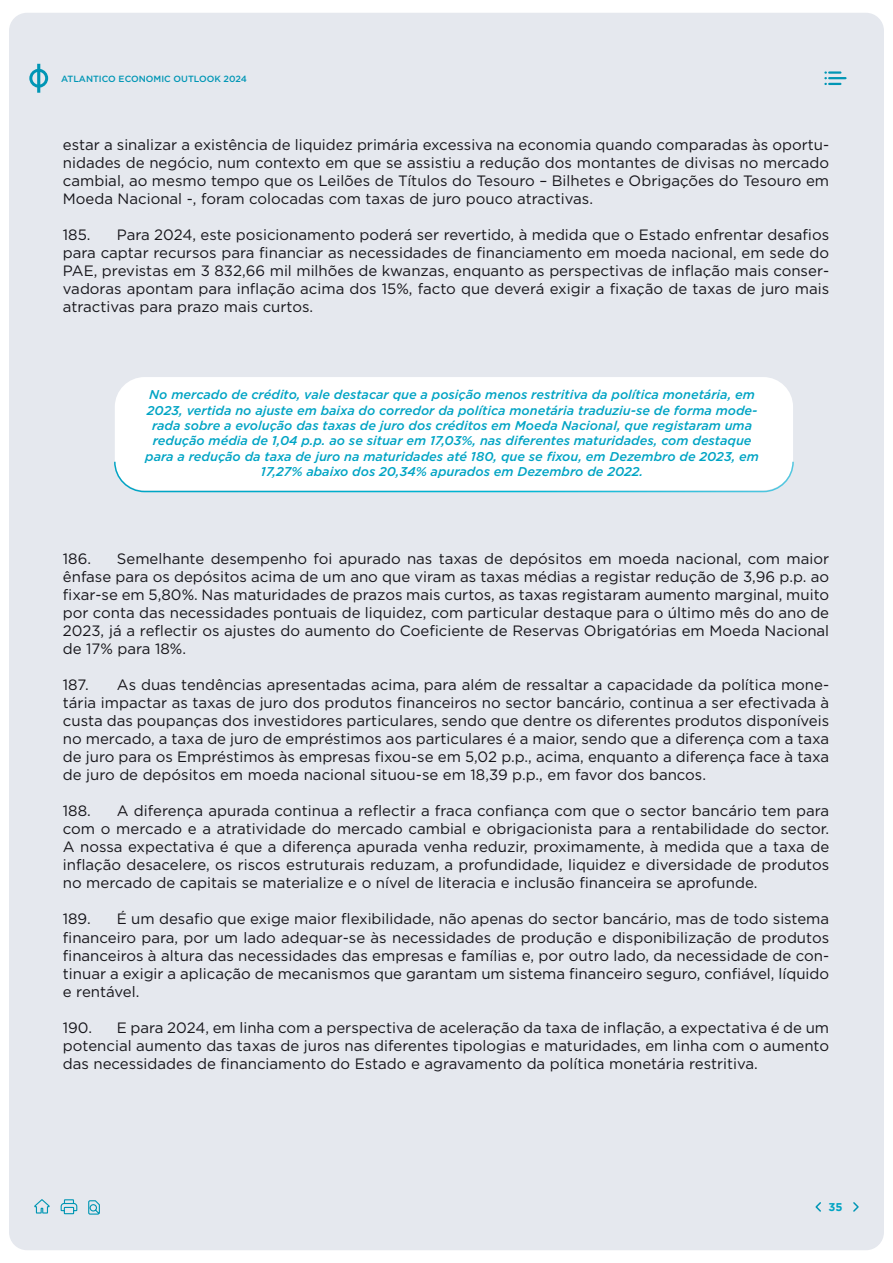
<style>
.page{position:relative;width:893px;height:1263px;background:#fff}
.page>*{position:absolute;margin:0;border:0;box-sizing:border-box;transform-origin:0 0}
.Texto{font:15px/18px "Gotham";color:#16151a;text-align:justify}
.Notas{font:italic 500 12.75px/15.3px "Gotham";color:#00a4c4;text-align:center}
.t1{font:700 11.25px "Gotham";color:#00a4c4}
.t2{font:500 9px "Gotham";color:#0096b5}
</style>
<div class="page">
<div style="left:9px;top:13px;width:875px;height:1237px;background:#e5e8ee;border-radius:18px"></div>
<svg style="left:29px;top:64px;width:19px;height:29px"></svg>
<svg style="left:825px;top:71px;width:20px;height:14px"></svg>
<svg style="left:34px;top:1199px;width:66px;height:16px"></svg>
<svg style="left:815px;top:1202px;width:44px;height:10px"></svg>
<div style="left:115px;top:377px;width:678px;height:113px;background:#fff;border-radius:30px"></div>
<svg style="left:114px;top:461px;width:680px;height:32px"></svg>
<p class="t2" style="left:61px;top:73px;width:187px">ATLANTICO ECONOMIC OUTLOOK 2024</p>
<p class="Texto" style="left:63px;top:136px;width:768px">estar a sinalizar a existência de liquidez primária excessiva na economia quando comparadas às oportu&shy;nidades de negócio, num contexto em que se assistiu a redução dos montantes de divisas no mercado cambial, ao mesmo tempo que os Leilões de Títulos do Tesouro – Bilhetes e Obrigações do Tesouro em Moeda Nacional -, foram colocadas com taxas de juro pouco atractivas.</p>
<p class="Texto" style="left:63px;top:226px;width:29px">185.</p>
<p class="Texto" style="left:63px;top:226px;width:768px;text-indent:54px">Para 2024, este posicionamento poderá ser revertido, à medida que o Estado enfrentar desafios para captar recursos para financiar as necessidades de financiamento em moeda nacional, em sede do PAE, previstas em 3 832,66 mil milhões de kwanzas, enquanto as perspectivas de inflação mais conser&shy;vadoras apontam para inflação acima dos 15%, facto que deverá exigir a fixação de taxas de juro mais atractivas para prazo mais curtos.</p>
<p class="Notas" style="left:145px;top:387px;width:615px">No mercado de crédito, vale destacar que a posição menos restritiva da política monetária, em 2023, vertida no ajuste em baixa do corredor da política monetária traduziu-se de forma mode&shy;rada sobre a evolução das taxas de juro dos créditos em Moeda Nacional, que registaram uma redução média de 1,04 p.p. ao se situar em 17,03%, nas diferentes maturidades, com destaque para a redução da taxa de juro na maturidades até 180, que se fixou, em Dezembro de 2023, em 17,27% abaixo dos 20,34% apurados em Dezembro de 2022.</p>
<p class="Texto" style="left:63px;top:550px;width:768px;text-indent:54px">Semelhante desempenho foi apurado nas taxas de depósitos em moeda nacional, com maior ênfase para os depósitos acima de um ano que viram as taxas médias a registar redução de 3,96 p.p. ao fixar-se em 5,80%. Nas maturidades de prazos mais curtos, as taxas registaram aumento marginal, muito por conta das necessidades pontuais de liquidez, com particular destaque para o último mês do ano de 2023, já a reflectir os ajustes do aumento do Coeficiente de Reservas Obrigatórias em Moeda Nacional de 17% para 18%.</p>
<p class="Texto" style="left:63px;top:676px;width:27px">187.</p>
<p class="Texto" style="left:63px;top:550px;width:30px">186.</p>
<p class="Texto" style="left:63px;top:676px;width:768px;text-indent:54px">As duas tendências apresentadas acima, para além de ressaltar a capacidade da política mone&shy;tária impactar as taxas de juro dos produtos financeiros no sector bancário, continua a ser efectivada à custa das poupanças dos investidores particulares, sendo que dentre os diferentes produtos disponíveis no mercado, a taxa de juro de empréstimos aos particulares é a maior, sendo que a diferença com a taxa de juro para os Empréstimos às empresas fixou-se em 5,02 p.p., acima, enquanto a diferença face à taxa de juro de depósitos em moeda nacional situou-se em 18,39 p.p., em favor dos bancos.</p>
<p class="Texto" style="left:63px;top:802px;width:29px">188.</p>
<p class="Texto" style="left:63px;top:802px;width:768px;text-indent:54px">A diferença apurada continua a reflectir a fraca confiança com que o sector bancário tem para com o mercado e a atratividade do mercado cambial e obrigacionista para a rentabilidade do sector.<br>A nossa expectativa é que a diferença apurada venha reduzir, proximamente, à medida que a taxa de inflação desacelere, os riscos estruturais reduzam, a profundidade, liquidez e diversidade de produtos no mercado de capitais se materialize e o nível de literacia e inclusão financeira se aprofunde.</p>
<p class="Texto" style="left:63px;top:910px;width:29px">189.</p>
<p class="Texto" style="left:63px;top:910px;width:768px;text-indent:54px">É um desafio que exige maior flexibilidade, não apenas do sector bancário, mas de todo sistema financeiro para, por um lado adequar-se às necessidades de produção e disponibilização de produtos financeiros à altura das necessidades das empresas e famílias e, por outro lado, da necessidade de con&shy;tinuar a exigir a aplicação de mecanismos que garantam um sistema financeiro seguro, confiável, líquido e rentável.</p>
<p class="Texto" style="left:63px;top:1018px;width:31px">190.</p>
<p class="Texto" style="left:63px;top:1018px;width:768px;text-indent:54px">E para 2024, em linha com a perspectiva de aceleração da taxa de inflação, a expectativa é de um potencial aumento das taxas de juros nas diferentes tipologias e maturidades, em linha com o aumento das necessidades de financiamento do Estado e agravamento da política monetária restritiva.</p>
<p class="t1" style="left:828px;top:1200px;width:16px">35</p>
</div>
